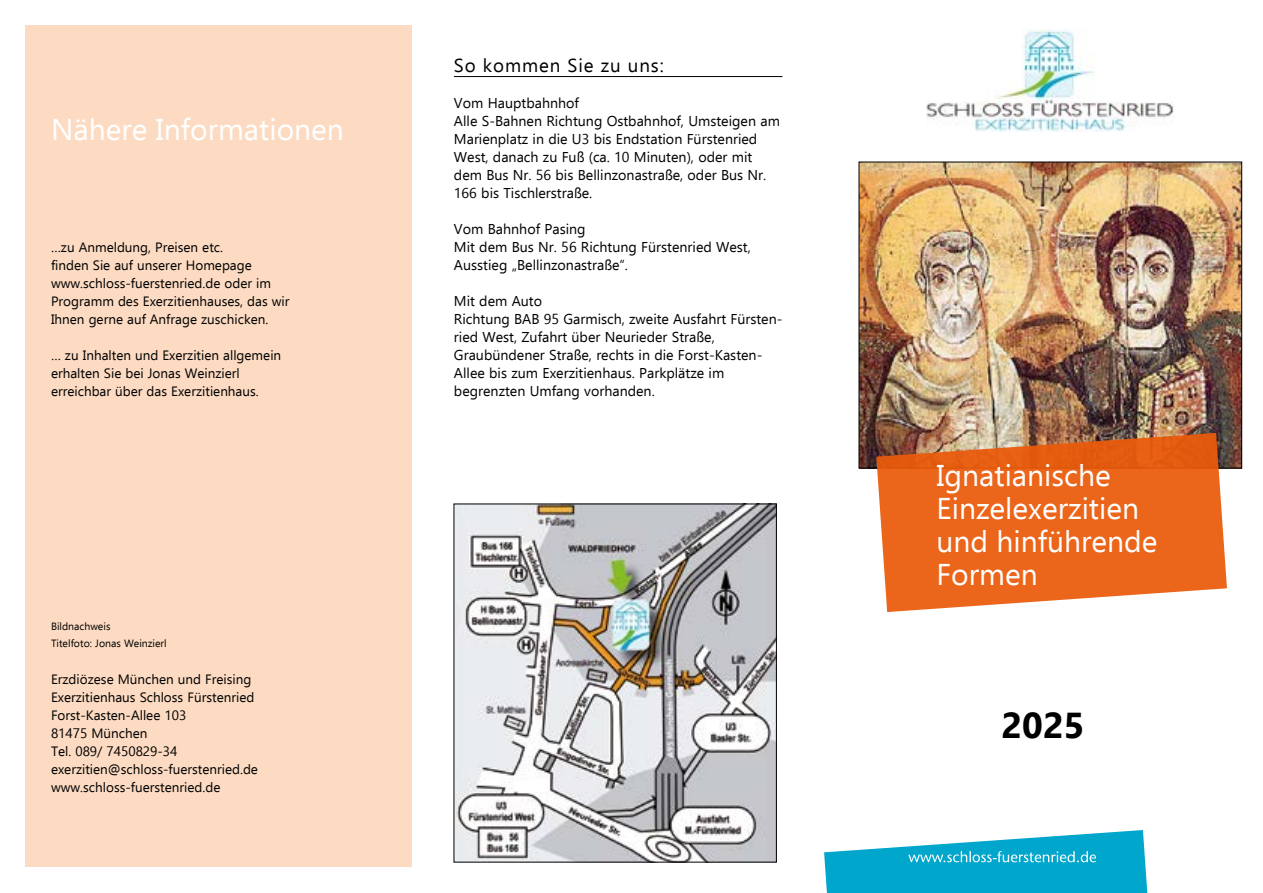
<style>
.page{position:relative;width:1263px;height:893px;background:#fff}
.page>*{position:absolute;margin:0;border:0;box-sizing:border-box;transform-origin:0 0}
.t1{font:700 36px "Ebrima";color:#000}
.t2{font:30px/33px "Ebrima";color:#fff}
.t3{font:18.75px "Ebrima";letter-spacing:.05em;color:#000}
.t4{font:14.25px/18px "Ebrima";color:#000}
.t5{font:13.5px/18px "Ebrima";color:#000}
.t6{font:10.5px/16.8px "Ebrima";color:#000}
</style>
<div class="page">
<svg style="left:824px;top:830px;width:324px;height:63px"></svg>
<img style="left:927px;top:30px;width:247px;height:101px">
<hr style="left:454px;top:76px;width:328px;height:1px;background:#000">
<img style="left:456px;top:506px;width:319px;height:354px">
<div style="left:26px;top:26px;width:386px;height:841px;background:#fcdbc2"></div>
<img style="left:861px;top:164px;width:379px;height:302px">
<svg style="left:876px;top:433px;width:351px;height:179px;background:#e67231"></svg>
<h2 class="t2" style="left:51px;top:112px;width:294px">Nähere Informationen</h2>
<p class="t5" style="left:51px;top:238px;width:240px">…zu Anmeldung, Preisen etc.<br>finden Sie auf unserer Homepage www.schloss-fuerstenried.de oder im Programm des Exerzitienhauses, das wir Ihnen gerne auf Anfrage zuschicken.</p>
<p class="t5" style="left:51px;top:346px;width:232px">… zu Inhalten und Exerzitien allgemein erhalten Sie bei Jonas Weinzierl erreichbar über das Exerzitienhaus.</p>
<p class="t6" style="left:51px;top:618px;width:117px">Bildnachweis<br>Titelfoto: Jonas Weinzierl</p>
<p class="t5" style="left:51px;top:670px;width:208px">Erzdiözese München und Freising<br>Exerzitienhaus Schloss Fürstenried<br>Forst-Kasten-Allee 103<br>81475 München<br>Tel. 089/ 7450829-34 exerzitien@schloss-fuerstenried.de www.schloss-fuerstenried.de</p>
<h3 class="t3" style="left:454px;top:51px;width:211px">So kommen Sie zu uns:</h3>
<p class="t4" style="left:454px;top:93px;width:327px">Vom Hauptbahnhof<br>Alle S-Bahnen Richtung Ostbahnhof, Umsteigen am Marienplatz in die U3 bis Endstation Fürstenried West, danach zu Fuß (ca. 10 Minuten), oder mit dem Bus Nr. 56 bis Bellinzonastraße, oder Bus Nr.<br>166 bis Tischlerstraße.</p>
<p class="t4" style="left:454px;top:219px;width:298px">Vom Bahnhof Pasing<br>Mit dem Bus Nr. 56 Richtung Fürstenried West,<br>Ausstieg „Bellinzonastraße“.</p>
<p class="t4" style="left:454px;top:291px;width:330px">Mit dem Auto<br>Richtung BAB 95 Garmisch, zweite Ausfahrt Fürsten&shy;ried West, Zufahrt über Neurieder Straße, Graubündener Straße, rechts in die Forst-Kasten-Allee bis zum Exerzitienhaus. Parkplätze im begrenzten Umfang vorhanden.</p>
<h2 class="t2" style="left:936px;top:458px;width:222px">Ignatianische<br>Einzelexerzitien und hinführende<br>Formen</h2>
<h1 class="t1" style="left:1001px;top:697px;width:84px">2025</h1>
</div>
